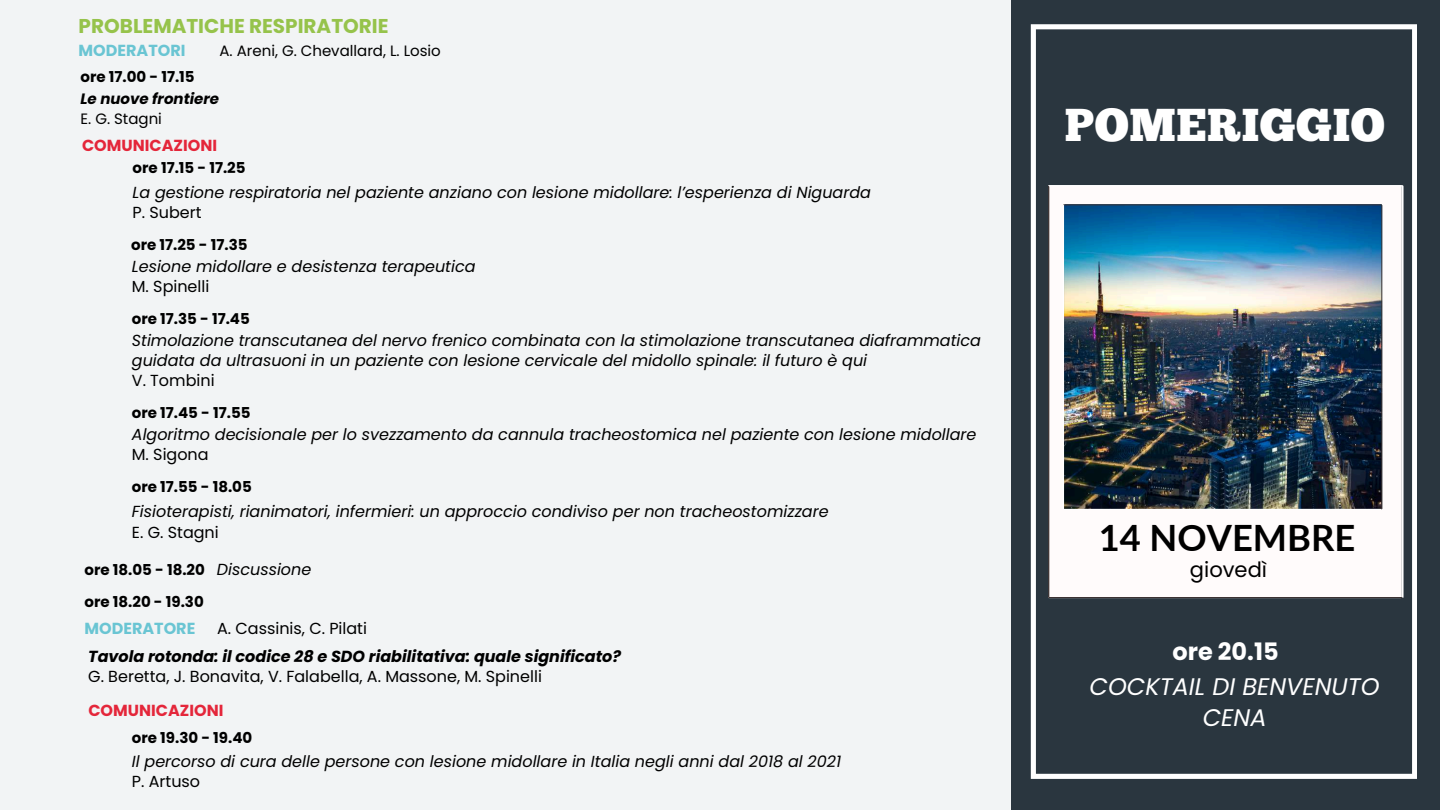
<style>
.page{position:relative;width:1440px;height:810px;background:#f2f4f5}
.page>*{position:absolute;margin:0;border:0;box-sizing:border-box;transform-origin:0 0}
.t1{font:46px "Chunk Five";letter-spacing:.015em;color:#fff}
.t2{font:700 36.3px "Lato";color:#000}
.t3{font:italic 24px/30.8px "Poppins";color:#fff;text-align:center}
.t4{font:700 24px "Poppins";color:#fff}
.t5{font:21.1px "Poppins";color:#000}
.t6{font:700 20px "Poppins";color:#96c34b}
.t7{font:italic 16px/20.2px "Poppins";color:#000}
.t8{font:16px "Poppins";color:#000}
.t9{font:italic 700 16px "Poppins";color:#000}
.t10{font:700 16px "Poppins";color:#e4263a}
.t11{font:700 16px "Poppins";color:#6ac5d3}
.t12{font:700 15px "Poppins";color:#000}
.t13{font:15px "Poppins";color:#000}
.t14{font:italic 700 15px "Poppins";color:#000}
.s1{font-weight:400;font-style:italic;font-size:16px}
</style>
<div class="page">
<div style="left:1011px;top:0;width:429px;height:810px;background:#2a363f"></div>
<svg style="left:1031px;top:24px;width:386px;height:755px"></svg>
<img style="left:1048px;top:185px;width:356px;height:413px">
<p class="t6" style="left:79px;top:12px;width:312px">PROBLEMATICHE RESPIRATORIE</p>
<p class="t11" style="left:79px;top:40px;width:108px">MODERATORI</p>
<p class="t13" style="left:219px;top:40px;width:223px">A. Areni, G. Chevallard, L. Losio</p>
<p class="t12" style="left:80px;top:66px;width:116px">ore 17.00 - 17.15</p>
<p class="t14" style="left:80px;top:88px;width:140px">Le nuove frontiere</p>
<p class="t13" style="left:80px;top:108px;width:83px">E. G. Stagni</p>
<p class="t10" style="left:82px;top:134px;width:137px">COMUNICAZIONI</p>
<p class="t7" style="left:133px;top:182px;width:740px">La gestione respiratoria nel paziente anziano con lesione midollare: l’esperienza di Niguarda</p>
<p class="t8" style="left:133px;top:202px;width:71px">P. Subert</p>
<p class="t12" style="left:133px;top:157px;width:114px">ore 17.15 - 17.25</p>
<p class="t12" style="left:131px;top:234px;width:118px">ore 17.25 - 17.35</p>
<p class="t7" style="left:132px;top:256px;width:345px">Lesione midollare e desistenza terapeutica</p>
<p class="t8" style="left:132px;top:275px;width:79px">M. Spinelli</p>
<p class="t12" style="left:132px;top:309px;width:119px">ore 17.35 - 17.45</p>
<p class="t7" style="left:132px;top:330px;width:851px">Stimolazione transcutanea del nervo frenico combinata con la stimolazione transcutanea diaframmatica guidata da ultrasuoni in un paziente con lesione cervicale del midollo spinale: il futuro è qui</p>
<p class="t8" style="left:132px;top:370px;width:84px">V. Tombini</p>
<p class="t12" style="left:132px;top:402px;width:120px">ore 17.45 - 17.55</p>
<p class="t7" style="left:132px;top:424px;width:846px">Algoritmo decisionale per lo svezzamento da cannula tracheostomica nel paziente con lesione midollare</p>
<p class="t8" style="left:132px;top:443px;width:78px">M. Sigona</p>
<p class="t12" style="left:132px;top:476px;width:121px">ore 17.55 - 18.05</p>
<p class="t7" style="left:132px;top:502px;width:698px">Fisioterapisti, rianimatori, infermieri: un approccio condiviso per non tracheostomizzare</p>
<p class="t8" style="left:132px;top:521px;width:88px">E. G. Stagni</p>
<p class="t12" style="left:84px;top:560px;width:228px">ore 18.05 - 18.20 <span class="s1">Discussione</span></p>
<p class="t12" style="left:84px;top:591px;width:121px">ore 18.20 - 19.30</p>
<p class="t11" style="left:84px;top:617px;width:112px">MODERATORE</p>
<p class="t8" style="left:217px;top:617px;width:151px">A. Cassinis, C. Pilati</p>
<p class="t9" style="left:88px;top:645px;width:534px">Tavola rotonda: il codice 28 e SDO riabilitativa: quale significato?</p>
<p class="t8" style="left:88px;top:665px;width:455px">G. Beretta, J. Bonavita, V. Falabella, A. Massone, M. Spinelli</p>
<p class="t10" style="left:88px;top:699px;width:137px">COMUNICAZIONI</p>
<p class="t7" style="left:132px;top:751px;width:711px">Il percorso di cura delle persone con lesione midollare in Italia negli anni dal 2018 al 2021</p>
<p class="t8" style="left:132px;top:771px;width:70px">P. Artuso</p>
<p class="t12" style="left:132px;top:727px;width:122px">ore 19.30 - 19.40</p>
<h1 class="t1" style="left:1065px;top:106px;width:322px">POMERIGGIO</h1>
<h2 class="t2" style="left:1099px;top:515px;width:258px">14 NOVEMBRE</h2>
<h3 class="t5" style="left:1190px;top:555px;width:79px">giovedì</h3>
<h3 class="t4" style="left:1172px;top:635px;width:108px">ore 20.15</h3>
<h3 class="t3" style="left:1090px;top:672px;width:292px">COCKTAIL DI BENVENUTO<br>CENA</h3>
</div>
